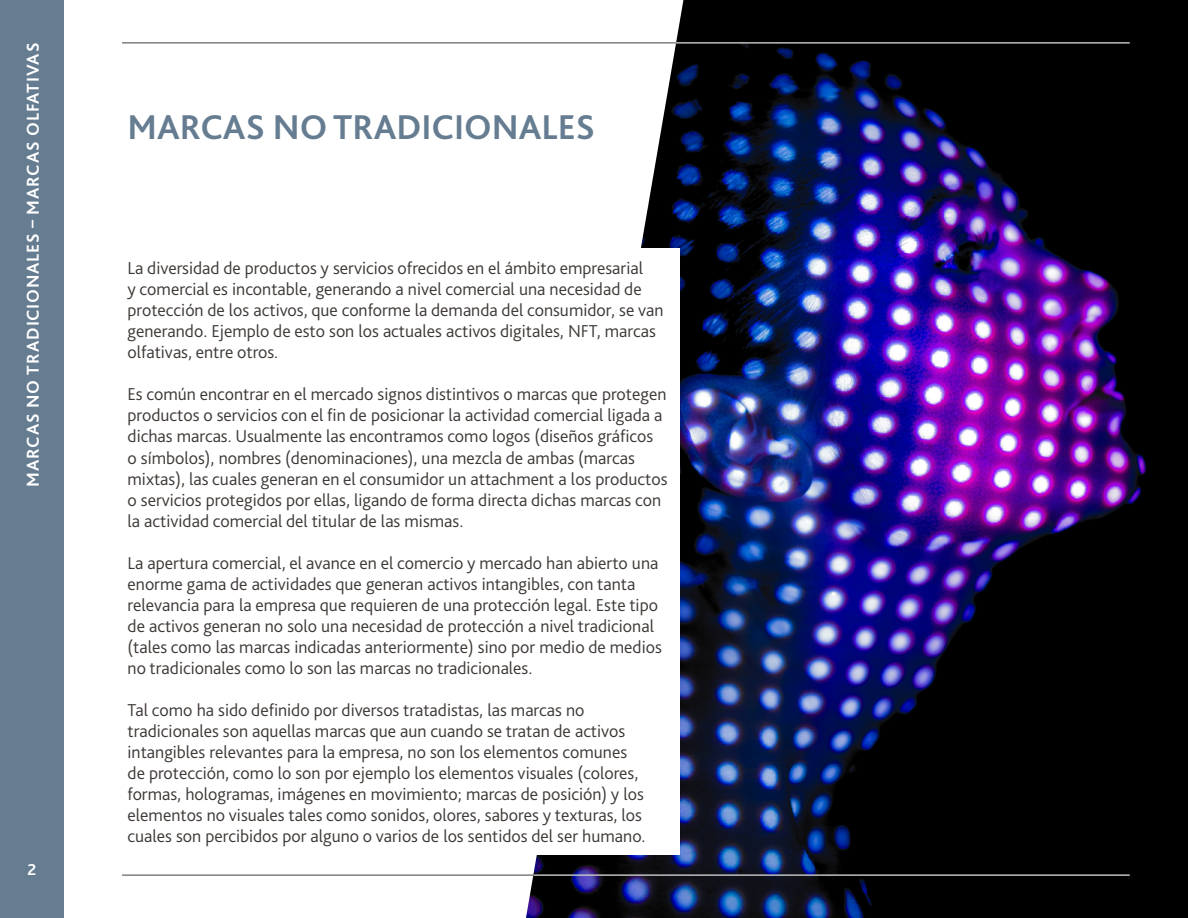
<style>
.page{position:relative;width:1188px;height:918px;background:#fff}
.page>*{position:absolute;margin:0;border:0;box-sizing:border-box;transform-origin:0 0}
.t1{font:700 36px "Bliss Pro";color:#657c91}
.t2{font:300 18px/21px "Bliss Pro";color:#3c3734}
.t3{font:700 18px "Bliss Pro";letter-spacing:.045em;color:#fff}
.t4{font:700 16.5px "Bliss Pro";color:#fff}
</style>
<div class="page">
<img style="left:526px;top:0;width:662px;height:918px">
<div style="left:0;top:0;width:64px;height:918px;background:#657c91"></div>
<hr style="left:122px;top:43px;width:1008px;height:1px;background:#404040">
<hr style="left:122px;top:875px;width:1008px;height:1px;background:#404040">
<hr style="left:676px;top:43px;width:454px;height:1px;background:#fff">
<hr style="left:534px;top:875px;width:596px;height:1px;background:#fff">
<div style="left:128px;top:248px;width:552px;height:606px;background:#fff"></div>
<p class="t3" style="left:22px;top:487px;width:446px;rotate:-90deg">Marcas No Tradicionales – Marcas Olfativas</p>
<p class="t4" style="left:27px;top:860px;width:10px">2</p>
<h1 class="t1" style="left:128px;top:105px;width:52px">MARCAS</h1>
<h1 class="t1" style="left:273px;top:105px;width:101px">NO TRADICIO</h1>
<h1 class="t1" style="left:492px;top:105px;width:47px">NALES</h1>
<p class="t2" style="left:128px;top:258px;width:537px">La diversidad de productos y servicios ofrecidos en el ámbito empresarial<br>y comercial es incontable, generando a nivel comercial una necesidad de protección de los activos, que conforme la demanda del consumidor, se van generando. Ejemplo de esto son los actuales activos digitales, NFT, marcas olfativas, entre otros.</p>
<p class="t2" style="left:128px;top:384px;width:542px">Es común encontrar en el mercado signos distintivos o marcas que protegen productos o servicios con el fin de posicionar la actividad comercial ligada a dichas marcas. Usualmente las encontramos como logos (diseños gráficos<br>o símbolos), nombres (denominaciones), una mezcla de ambas (marcas mixtas), las cuales generan en el consumidor un attachment a los productos o servicios protegidos por ellas, ligando de forma directa dichas marcas con la actividad comercial del titular de las mismas.</p>
<p class="t2" style="left:128px;top:552px;width:536px">La apertura comercial, el avance en el comercio y mercado han abierto una enorme gama de actividades que generan activos intangibles, con tanta relevancia para la empresa que requieren de una protección legal. Este tipo de activos generan no solo una necesidad de protección a nivel tradicional (tales como las marcas indicadas anteriormente) sino por medio de medios no tradicionales como lo son las marcas no tradicionales.</p>
<p class="t2" style="left:128px;top:699px;width:520px">Tal como ha sido definido por diversos tratadistas, las marcas no tradicionales son aquellas marcas que aun cuando se tratan de activos intangibles relevantes para la empresa, no son los elementos comunes de protección, como lo son por ejemplo los elementos visuales (colores, formas, hologramas, imágenes en movimiento; marcas de posición) y los elementos no visuales tales como sonidos, olores, sabores y texturas, los cuales son percibidos por alguno o varios de los sentidos del ser humano.</p>
</div>
